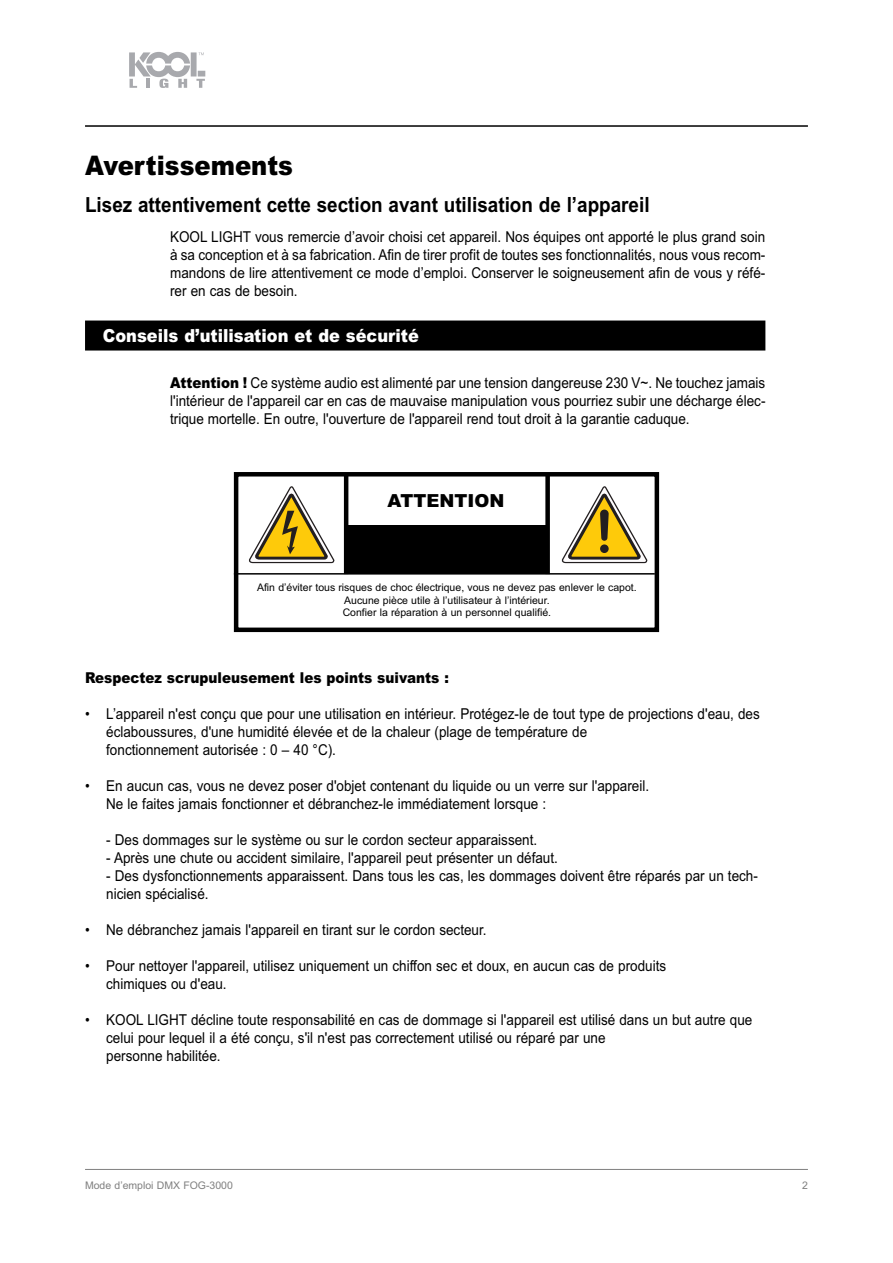
<style>
.page{position:relative;width:893px;height:1263px;background:#fff}
.page>*{position:absolute;margin:0;border:0;box-sizing:border-box;transform-origin:0 0}
.t1{font:900 27px "Arial";color:#000;scale:.9 1}
.t2{font:700 21px "Arial";color:#000;scale:.9 1}
.t3{font:900 18px "Arial";color:#fff;scale:.9 1}
.t4{font:900 18px "Arial";color:#000}
.t5{font:15px/18px "Arial";color:#000;scale:.9 1}
.t6{font:900 15px "Arial";color:#000;scale:.9 1}
.t7{font:10.5px/12.6px "Arial";color:#000;text-align:center}
.t8{font:10.5px "Arial";color:#808080}
.s1{font-weight:900}
</style>
<div class="page">
<div style="left:234px;top:472px;width:425px;height:160px;border:4px solid #000"></div>
<div style="left:85px;top:321px;width:680px;height:30px;background:#000"></div>
<hr style="left:85px;top:125px;width:723px;height:2px;background:#000">
<svg style="left:129px;top:52px;width:76px;height:36px"></svg>
<svg style="left:249px;top:486px;width:85px;height:77px"></svg>
<svg style="left:562px;top:486px;width:85px;height:77px"></svg>
<hr style="left:234px;top:573px;width:421px;height:2px;background:#000">
<hr style="left:344px;top:474px;width:4px;height:100px;background:#000">
<div style="left:545px;top:474px;width:5px;height:100px;background:#000"></div>
<div style="left:346px;top:525px;width:201px;height:49px;background:#000"></div>
<hr style="left:85px;top:1169px;width:723px;height:1px;background:#808080">
<h1 class="t1" style="left:85px;top:150px;width:233px">Avertissements</h1>
<h2 class="t2" style="left:85px;top:193px;width:629px">Lisez attentivement cette section avant utilisation de l’appareil</h2>
<p class="t5" style="left:170px;top:227px;width:663px;text-align:justify">KOOL LIGHT vous remercie d’avoir choisi cet appareil. Nos équipes ont apporté le plus grand soin à sa conception et à sa fabrication. Afin de tirer profit de toutes ses fonctionnalités, nous vous recom&shy;mandons de lire attentivement ce mode d’emploi. Conserver le soigneusement afin de vous y réfé&shy;rer en cas de besoin.</p>
<p class="t3" style="left:103px;top:325px;width:353px">Conseils d’utilisation et de sécurité</p>
<p class="t5" style="left:170px;top:374px;width:663px;text-align:justify"><span class="s1">Attention !</span> Ce système audio est alimenté par une tension dangereuse 230 V~. Ne touchez jamais l'intérieur de l'appareil car en cas de mauvaise manipulation vous pourriez subir une décharge élec&shy;trique mortelle. En outre, l'ouverture de l'appareil rend tout droit à la garantie caduque.</p>
<p class="t4" style="left:388px;top:490px;width:118px">ATTENTION</p>
<p class="t7" style="left:257px;top:581px;width:381px">Afin d’éviter tous risques de choc électrique, vous ne devez pas enlever le capot.<br>Aucune pièce utile à l’utilisateur à l’intérieur.<br>Confier la réparation à un personnel qualifié.</p>
<p class="t6" style="left:85px;top:669px;width:406px">Respectez scrupuleusement les points suivants :</p>
<p class="t5" style="left:106px;top:705px;width:728px;text-indent:-21px">• L’appareil n'est conçu que pour une utilisation en intérieur. Protégez-le de tout type de projections d'eau, des éclaboussures, d'une humidité élevée et de la chaleur (plage de température de<br>fonctionnement autorisée : 0 – 40 °C).</p>
<p class="t5" style="left:106px;top:777px;width:605px;text-indent:-21px">• En aucun cas, vous ne devez poser d'objet contenant du liquide ou un verre sur l'appareil.<br>Ne le faites jamais fonctionner et débranchez-le immédiatement lorsque :</p>
<p class="t5" style="left:106px;top:831px;width:480px">- Des dommages sur le système ou sur le cordon secteur apparaissent.</p>
<p class="t5" style="left:106px;top:849px;width:503px">- Après une chute ou accident similaire, l'appareil peut présenter un défaut.</p>
<p class="t5" style="left:106px;top:867px;width:726px">- Des dysfonctionnements apparaissent. Dans tous les cas, les dommages doivent être réparés par un tech&shy;nicien spécialisé.</p>
<p class="t5" style="left:85px;top:921px;width:448px">• Ne débranchez jamais l'appareil en tirant sur le cordon secteur.</p>
<p class="t5" style="left:106px;top:957px;width:624px;text-indent:-21px">• Pour nettoyer l'appareil, utilisez uniquement un chiffon sec et doux, en aucun cas de produits chimiques ou d'eau.</p>
<p class="t5" style="left:106px;top:1011px;width:719px;text-indent:-21px">• KOOL LIGHT décline toute responsabilité en cas de dommage si l'appareil est utilisé dans un but autre que celui pour lequel il a été conçu, s'il n'est pas correctement utilisé ou réparé par une<br>personne habilitée.</p>
<p class="t8" style="left:85px;top:1179px;width:149px">Mode d’emploi DMX FOG-3000</p>
<p class="t8" style="left:802px;top:1179px;width:7px">2</p>
</div>
